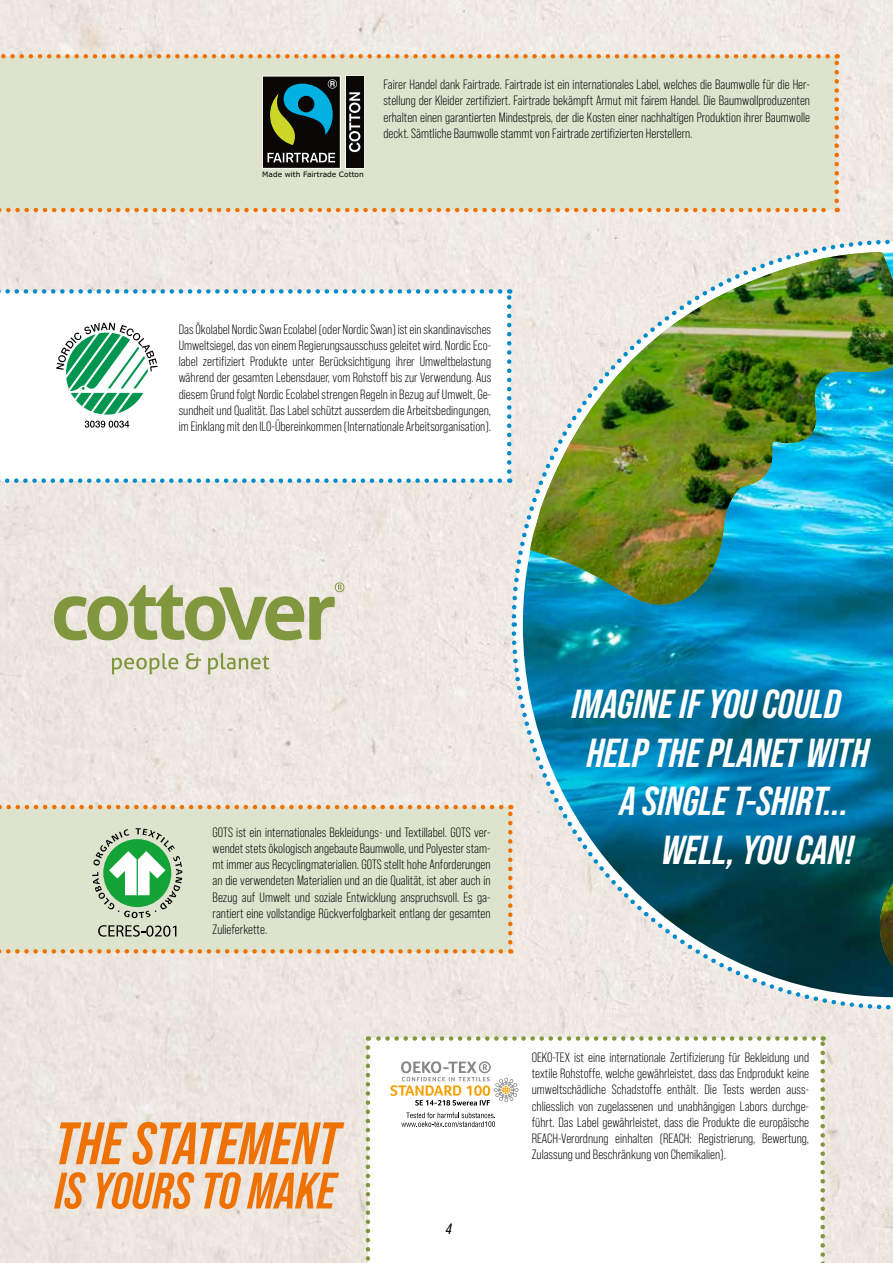
<style>
.page{position:relative;width:893px;height:1263px;background:#eee7e0}
.page>*{position:absolute;margin:0;border:0;box-sizing:border-box;transform-origin:0 0}
.t1{font:italic 700 40.5px "Bebas Neue Pro";color:#fff}
.t2{font:italic 15px "Bebas Neue Pro";color:#000}
.t3{font:13.5px/16.2px "Bebas Neue Pro";color:#000;text-align:justify}
.t4{font:7.5px "Verdana";color:#000}
</style>
<div class="page">
<svg style="left:509px;top:237px;width:383px;height:388px;background:#e9e7e4"></svg>
<svg style="left:509px;top:629px;width:384px;height:383px;background:#e9e6e2"></svg>
<div style="left:368px;top:1038px;width:455px;height:225px;background:#fff"></div>
<svg style="left:366px;top:1047px;width:4px;height:216px"></svg>
<svg style="left:820px;top:1036px;width:5px;height:227px"></svg>
<svg style="left:368px;top:1036px;width:446px;height:5px"></svg>
<div style="left:0;top:291px;width:509px;height:190px;background:#fff"></div>
<svg style="left:0;top:478px;width:510px;height:5px"></svg>
<svg style="left:507px;top:289px;width:4px;height:183px"></svg>
<svg style="left:0;top:289px;width:500px;height:5px"></svg>
<div style="left:0;top:807px;width:510px;height:144px;background:#dde3cd"></div>
<svg style="left:0;top:949px;width:511px;height:5px"></svg>
<svg style="left:508px;top:805px;width:4px;height:137px"></svg>
<svg style="left:0;top:805px;width:501px;height:4px"></svg>
<div style="left:0;top:56px;width:837px;height:154px;background:#dde3cd"></div>
<svg style="left:0;top:208px;width:838px;height:4px"></svg>
<svg style="left:834px;top:54px;width:5px;height:147px"></svg>
<svg style="left:0;top:54px;width:828px;height:5px"></svg>
<svg style="left:262px;top:76px;width:102px;height:93px;background:#394f49"></svg>
<svg style="left:56px;top:323px;width:102px;height:92px"></svg>
<svg style="left:85px;top:421px;width:44px;height:7px"></svg>
<svg style="left:92px;top:828px;width:90px;height:90px"></svg>
<svg style="left:98px;top:925px;width:78px;height:12px"></svg>
<svg style="left:401px;top:1112px;width:94px;height:15px"></svg>
<svg style="left:390px;top:1061px;width:128px;height:44px"></svg>
<svg style="left:54px;top:582px;width:290px;height:58px;background:#bec49a"></svg>
<svg style="left:112px;top:653px;width:157px;height:21px;background:#d2d3b8"></svg>
<img style="left:523px;top:252px;width:370px;height:745px">
<img style="left:530px;top:252px;width:363px;height:357px">
<svg style="left:877px;top:360px;width:16px;height:633px;background:#0989ad"></svg>
<img style="left:877px;top:883px;width:16px;height:83px">
<svg style="left:54px;top:1172px;width:285px;height:37px;background:#ecae76"></svg>
<svg style="left:59px;top:1122px;width:285px;height:43px;background:#ecad73"></svg>
<p class="t4" style="left:262px;top:169px;width:103px">Made with Fairtrade Cotton</p>
<p class="t3" style="left:383px;top:76px;width:428px">Fairer Handel dank Fairtrade. Fairtrade ist ein internationales Label, welches die Baumwolle für die Her&shy;stellung der Kleider zertifiziert. Fairtrade bekämpft Armut mit fairem Handel. Die Baumwollproduzenten erhalten einen garantierten Mindestpreis, der die Kosten einer nachhaltigen Produktion ihrer Baumwolle deckt. Sämtliche Baumwolle stammt von Fairtrade zertifizierten Herstellern.</p>
<p class="t3" style="left:179px;top:321px;width:314px">Das Ökolabel Nordic Swan Ecolabel (oder Nordic Swan) ist ein skandinavisches Umweltsiegel, das von einem Regierungsausschuss geleitet wird. Nordic Eco&shy;label zertifiziert Produkte unter Berücksichtigung ihrer Umweltbelastung während der gesamten Lebensdauer, vom Rohstoff bis zur Verwendung. Aus diesem Grund folgt Nordic Ecolabel strengen Regeln in Bezug auf Umwelt, Ge&shy;sundheit und Qualität. Das Label schützt ausserdem die Arbeitsbedingungen, im Einklang mit den ILO-Übereinkommen (Internationale Arbeitsorganisation).</p>
<p class="t3" style="left:213px;top:824px;width:279px">GOTS ist ein internationales Bekleidungs- und Textillabel. GOTS ver&shy;wendet stets ökologisch angebaute Baumwolle, und Polyester stam&shy;mt immer aus Recyclingmaterialien. GOTS stellt hohe Anforderungen an die verwendeten Materialien und an die Qualität, ist aber auch in Bezug auf Umwelt und soziale Entwicklung anspruchsvoll. Es ga&shy;rantiert eine vollstandige Rückverfolgbarkeit entlang der gesamten Zulieferkette.</p>
<h1 class="t1" style="left:572px;top:681px;width:271px">IMAGINE IF YOU COULD</h1>
<h1 class="t1" style="left:587px;top:729px;width:284px">HELP THE PLANET WITH</h1>
<h1 class="t1" style="left:620px;top:778px;width:230px">A SINGLE T-SHIRT...</h1>
<h1 class="t1" style="left:662px;top:827px;width:194px">WELL, YOU CAN!</h1>
<p class="t2" style="left:446px;top:1220px;width:7px">4</p>
<p class="t3" style="left:532px;top:1049px;width:279px">OEKO-TEX ist eine internationale Zertifizierung für Bekleidung und textile Rohstoffe, welche gewährleistet, dass das Endprodukt keine umweltschädliche Schadstoffe enthält. Die Tests werden auss&shy;chliesslich von zugelassenen und unabhängigen Labors durchge&shy;führt. Das Label gewährleistet, dass die Produkte die europäische REACH-Verordnung einhalten (REACH: Registrierung, Bewertung, Zulassung und Beschränkung von Chemikalien).</p>
</div>
